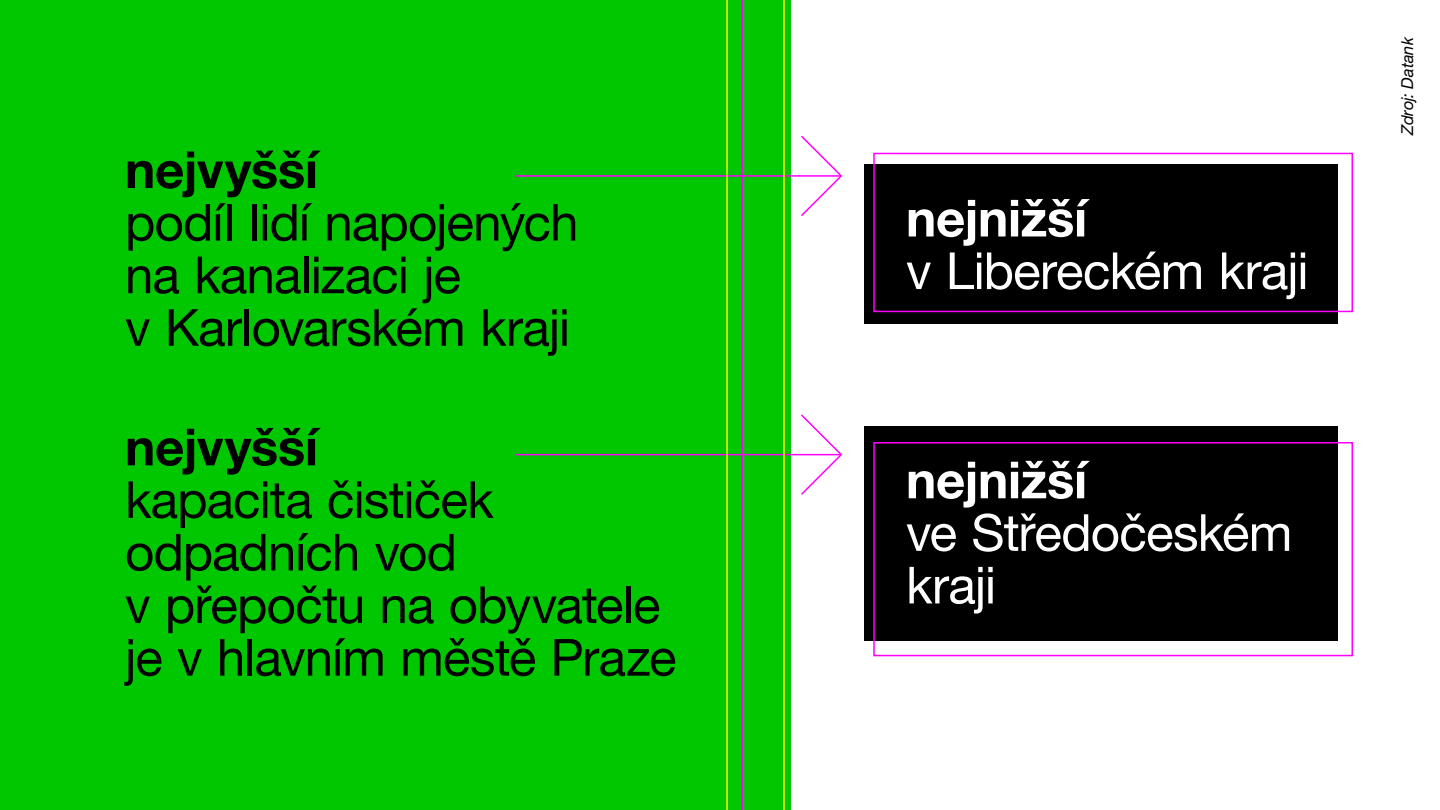
<style>
.page{position:relative;width:1440px;height:810px;background:#fff}
.page>*{position:absolute;margin:0;border:0;box-sizing:border-box;transform-origin:0 0}
.t1{font:51.22px/52.6px "Helvetica Neue LT Pro";letter-spacing:-.02em;color:#000}
.t2{font:51.22px/52.6px "Helvetica Neue LT Pro";letter-spacing:-.015em;color:#fff}
.t3{font:italic 16.5px "Helvetica Neue LT Pro";letter-spacing:-.005em;color:#000}
.s1{font-weight:700}
</style>
<div class="page">
<div style="left:0;top:0;width:790px;height:810px;background:#00c700"></div>
<hr style="left:516px;top:175px;width:325px;height:2px;background:#f0f">
<svg style="left:799px;top:135px;width:44px;height:81px"></svg>
<hr style="left:516px;top:454px;width:325px;height:1px;background:#f0f">
<svg style="left:799px;top:414px;width:44px;height:81px"></svg>
<hr style="left:741px;top:0;width:2px;height:810px;background:#f0f">
<hr style="left:726px;top:0;width:2px;height:810px;background:#fe0">
<hr style="left:783px;top:0;width:2px;height:810px;background:#fe0">
<div style="left:864px;top:165px;width:474px;height:159px;background:#000"></div>
<div style="left:864px;top:426px;width:474px;height:215px;background:#000"></div>
<div style="left:873px;top:153px;width:480px;height:159px;border:2px solid #f0f"></div>
<div style="left:873px;top:442px;width:480px;height:214px;border:2px solid #f0f"></div>
<p class="t1" style="left:125px;top:143px;width:455px"><span class="s1">nejvyšší<br></span>podíl lidí napojených na kanalizaci je<br>v Karlovarském kraji</p>
<p class="t1" style="left:125px;top:420px;width:553px"><span class="s1">nejvyšší<br></span>kapacita čističek odpadních vod<br>v přepočtu na obyvatele je v hlavním městě Praze</p>
<p class="t2" style="left:906px;top:191px;width:404px"><span class="s1">nejnižší<br></span>v Libereckém kraji</p>
<p class="t2" style="left:906px;top:453px;width:388px"><span class="s1">nejnižší<br></span>ve Středočeském kraji</p>
<p class="t3" style="left:1397px;top:135px;width:100px;rotate:-90deg">Zdroj: Datank</p>
</div>
